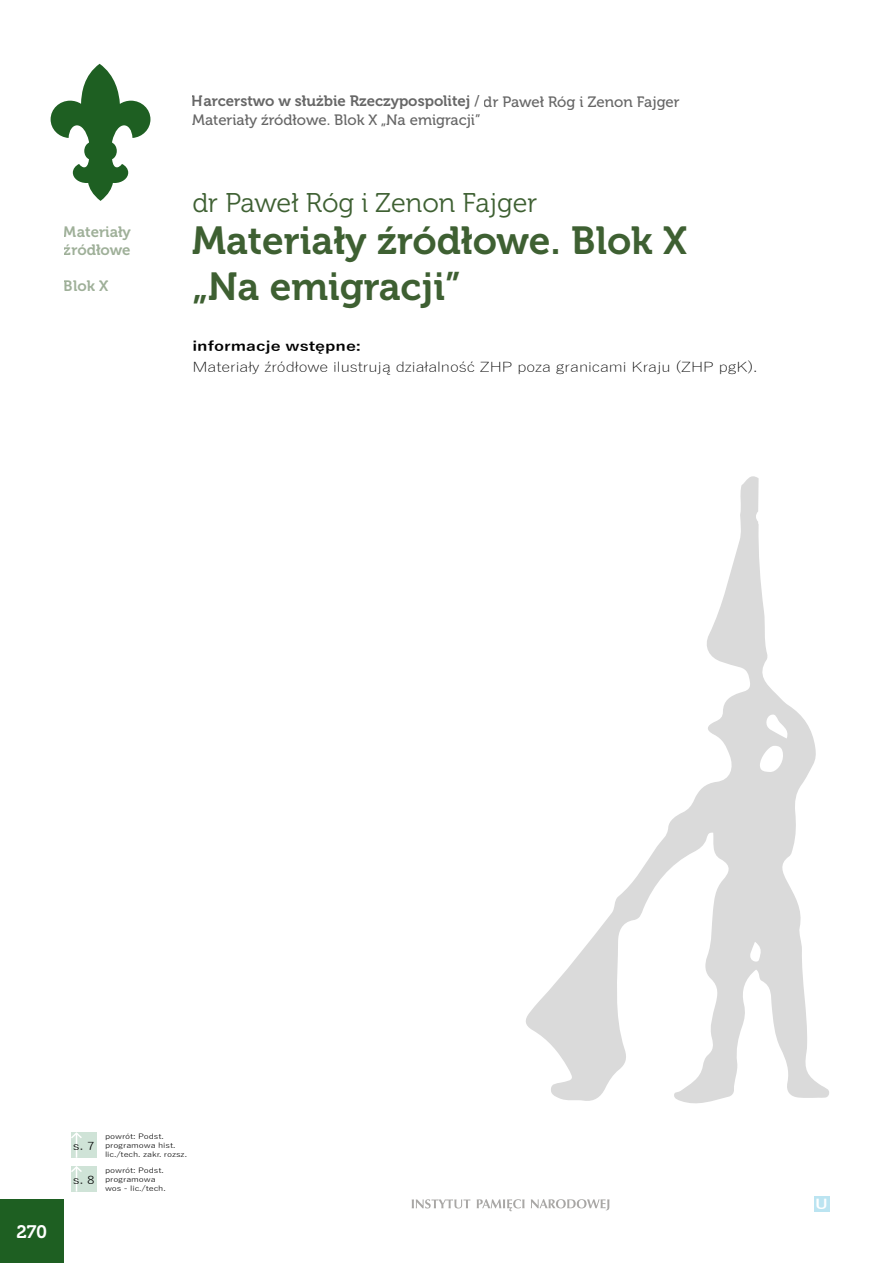
<style>
.page{position:relative;width:893px;height:1263px;background:#fff}
.page>*{position:absolute;margin:0;border:0;box-sizing:border-box;transform-origin:0 0}
.t1{font:39px/46.8px "Museo 700";color:#3e6032}
.t2{font:27px "Museo 300";color:#3e6032}
.t3{font:18px "Museo 700";color:#fff}
.t4{font:15px "Museo 700";color:#000}
.t5{font:15px "Museo 500";color:#000}
.t6{font:15px/18px "Museo 700";color:#3e6032}
.t7{font:300 13.5px "Yu Gothic";color:#000;scale:1.25 1}
.t8{font:700 13.5px "Yu Gothic";color:#000;scale:1.25 1}
.t9{font:700 13.2px "Yu Gothic";color:#fff;scale:1.25 1}
.t10{font:10.8px "Yu Gothic";color:#000;scale:1.25 1}
.t11{font:7.2px/9px "Yu Gothic";letter-spacing:-.01em;color:#000;scale:1.25 1}
.s1{font-family:"Museo 500"}
</style>
<div class="page">
<div style="left:0;top:1199px;width:64px;height:64px;background:#1e5f22"></div>
<svg style="left:412px;top:1199px;width:197px;height:12px"></svg>
<svg style="left:526px;top:476px;width:303px;height:628px"></svg>
<div style="left:71px;top:1132px;width:25px;height:26px;background:#cfe3d7"></div>
<svg style="left:71px;top:1132px;width:11px;height:26px"></svg>
<div style="left:71px;top:1166px;width:25px;height:25px;background:#cfe3d7"></div>
<svg style="left:71px;top:1166px;width:11px;height:25px"></svg>
<svg style="left:51px;top:64px;width:99px;height:137px"></svg>
<div style="left:814px;top:1196px;width:15px;height:15px;background:#bbe4f1"></div>
<h3 class="t6" style="left:64px;top:223px;width:69px">Materiały źródłowe</h3>
<h3 class="t6" style="left:64px;top:277px;width:46px">Blok X</h3>
<h3 class="t4" style="left:192px;top:93px;width:489px">Harcerstwo w służbie Rzeczypospolitej <span class="s1">/ dr Paweł Róg i Zenon Fajger</span></h3>
<h3 class="t5" style="left:192px;top:112px;width:290px">Materiały źródłowe. Blok X „Na emigracji”</h3>
<h2 class="t2" style="left:192px;top:188px;width:346px">dr Paweł Róg i Zenon Fajger</h2>
<h1 class="t1" style="left:192px;top:217px;width:496px">Materiały źródłowe. Blok X „Na emigracji”</h1>
<h3 class="t8" style="left:192px;top:339px;width:136px">informacje wstępne:</h3>
<h3 class="t7" style="left:192px;top:354px;width:453px">Materiały źródłowe ilustrują działalność ZHP poza granicami Kraju (ZHP pgK).</h3>
<h3 class="t3" style="left:17px;top:1221px;width:32px">270</h3>
<h3 class="t10" style="left:73px;top:1136px;width:19px">s. 7</h3>
<p class="t11" style="left:105px;top:1131px;width:67px">powrót: Podst. programowa hist. lic./tech. zakr. rozsz.</p>
<h3 class="t10" style="left:73px;top:1170px;width:19px">s. 8</h3>
<p class="t11" style="left:105px;top:1165px;width:50px">powrót: Podst. programowa wos - lic./tech.</p>
<h3 class="t9" style="left:815px;top:1197px;width:12px">U</h3>
</div>
